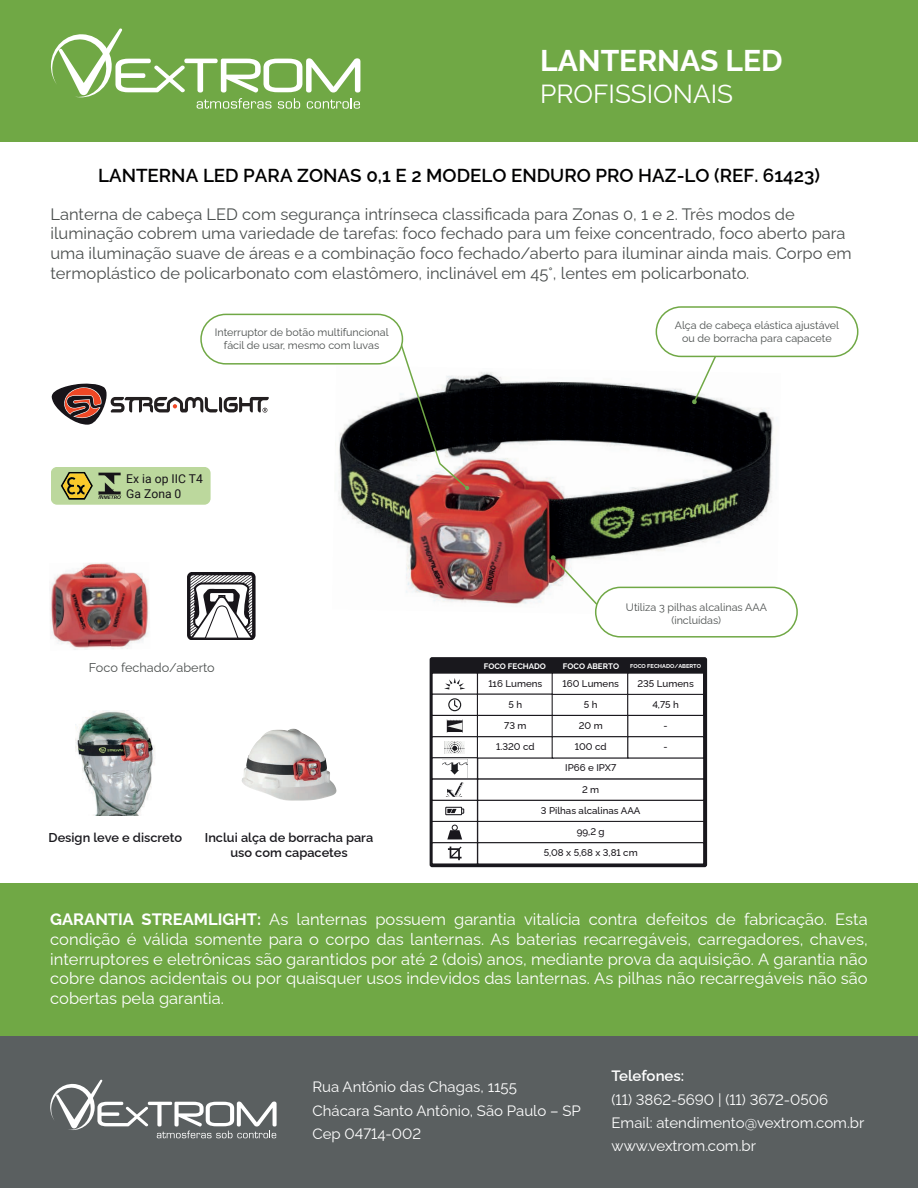
<style>
.page{position:relative;width:918px;height:1188px;background:#fff}
.page>*{position:absolute;margin:0;border:0;box-sizing:border-box;transform-origin:0 0}
.t1{font:700 30px "Raleway";color:#fff}
.t2{font:26.1px "Raleway";color:#fff}
.t3{font:600 18.75px "Raleway";color:#000001}
.t4{font:16.5px/19.8px "Raleway";color:#fff;text-align:justify}
.t5{font:16.5px/19.8px "Raleway";color:#4b4f4e}
.t6{font:15px/23.1px "Raleway";color:#fff}
.t7{font:600 15px "Raleway";color:#fff}
.t8{font:600 12.75px/15.3px "Raleway";color:#19181d;text-align:center}
.t9{font:12.75px "Raleway";color:#4b4f4e}
.t10{font:12.15px/14.5px "Roboto";color:#171419}
.t11{font:10.8px/12.9px "Raleway";color:#4b4f4e;text-align:center}
.t12{font:500 9.75px/21.3px "Raleway";color:#171419}
.t13{font:700 8.1px "Raleway";color:#fff}
.t14{font:700 5.7px "Raleway";color:#fff}
.s1{font-weight:700}
</style>
<div class="page">
<div style="left:0;top:884px;width:918px;height:156px;background:#70a845"></div>
<div style="left:0;top:0;width:918px;height:141px;background:#70a845"></div>
<svg style="left:51px;top:28px;width:309px;height:81px"></svg>
<div style="left:0;top:1036px;width:918px;height:152px;background:#5a5f60"></div>
<svg style="left:50px;top:1080px;width:227px;height:58px"></svg>
<svg style="left:51px;top:383px;width:218px;height:42px"></svg>
<img style="left:338px;top:372px;width:443px;height:232px">
<svg style="left:692px;top:357px;width:30px;height:47px"></svg>
<svg style="left:396px;top:333px;width:73px;height:157px"></svg>
<svg style="left:551px;top:555px;width:50px;height:52px"></svg>
<div style="left:201px;top:314px;width:201px;height:50px;background:#fff;border-radius:25px"></div>
<div style="left:200px;top:314px;width:203px;height:51px;border:2px solid #70a845;border-radius:25px"></div>
<div style="left:656px;top:306px;width:202px;height:51px;border:2px solid #70a845;border-radius:25px"></div>
<div style="left:596px;top:587px;width:201px;height:50px;background:#fff;border-radius:25px"></div>
<div style="left:595px;top:587px;width:203px;height:51px;border:2px solid #70a845;border-radius:25px"></div>
<svg style="left:51px;top:467px;width:160px;height:38px;background:#b2c78b"></svg>
<svg style="left:187px;top:572px;width:68px;height:68px"></svg>
<img style="left:50px;top:563px;width:99px;height:87px">
<img style="left:75px;top:711px;width:80px;height:104px">
<img style="left:242px;top:729px;width:95px;height:72px">
<div style="left:430px;top:657px;width:277px;height:210px;background:#19181d;border-radius:2px"></div>
<div style="left:477px;top:757px;width:227px;height:23px;background:#fff"></div>
<div style="left:477px;top:779px;width:227px;height:22px;background:#fff"></div>
<div style="left:477px;top:800px;width:227px;height:22px;background:#fff;border:1px solid #1a181d"></div>
<div style="left:477px;top:821px;width:227px;height:22px;background:#fff;border:1px solid #1a181d"></div>
<div style="left:477px;top:842px;width:227px;height:23px;background:#fff;border:1px solid #1a181d"></div>
<div style="left:477px;top:673px;width:151px;height:22px;background:#fff"></div>
<div style="left:477px;top:694px;width:77px;height:22px;background:#fff"></div>
<div style="left:477px;top:715px;width:77px;height:22px;background:#fff;border:1px solid #1a181d"></div>
<div style="left:477px;top:736px;width:77px;height:23px;background:#fff;border:1px solid #1a181d"></div>
<div style="left:552px;top:694px;width:76px;height:22px;background:#fff"></div>
<div style="left:552px;top:673px;width:76px;height:22px;background:#fff;border:1px solid #1a181d"></div>
<div style="left:552px;top:715px;width:76px;height:22px;background:#fff;border:1px solid #1a181d"></div>
<div style="left:627px;top:694px;width:77px;height:22px;background:#fff;border:1px solid #1a181d"></div>
<div style="left:627px;top:715px;width:77px;height:22px;background:#fff;border:1px solid #1a181d"></div>
<div style="left:552px;top:736px;width:76px;height:23px;background:#fff;border:1px solid #1a181d"></div>
<div style="left:627px;top:736px;width:77px;height:23px;background:#fff;border:1px solid #1a181d"></div>
<div style="left:432px;top:673px;width:46px;height:22px;background:#fff"></div>
<div style="left:432px;top:694px;width:46px;height:22px;background:#fff"></div>
<div style="left:432px;top:715px;width:46px;height:22px;background:#fff;border:1px solid #1a181d"></div>
<div style="left:432px;top:736px;width:46px;height:23px;background:#fff;border:1px solid #1a181d"></div>
<div style="left:432px;top:757px;width:46px;height:23px;background:#fff;border:1px solid #1a181d"></div>
<div style="left:432px;top:779px;width:46px;height:22px;background:#fff"></div>
<div style="left:432px;top:800px;width:46px;height:22px;background:#fff;border:1px solid #1a181d"></div>
<div style="left:432px;top:821px;width:46px;height:22px;background:#fff;border:1px solid #1a181d"></div>
<div style="left:432px;top:842px;width:46px;height:23px;background:#fff;border:1px solid #1a181d"></div>
<svg style="left:444px;top:678px;width:21px;height:12px"></svg>
<svg style="left:448px;top:698px;width:13px;height:13px"></svg>
<svg style="left:447px;top:719px;width:16px;height:14px"></svg>
<svg style="left:445px;top:742px;width:20px;height:11px"></svg>
<svg style="left:445px;top:807px;width:19px;height:8px"></svg>
<svg style="left:447px;top:825px;width:15px;height:14px"></svg>
<svg style="left:442px;top:762px;width:25px;height:35px"></svg>
<svg style="left:448px;top:847px;width:14px;height:13px"></svg>
<div style="left:627px;top:673px;width:77px;height:22px;background:#fff;border:1px solid #1a181d"></div>
<h1 class="t1" style="left:540px;top:37px;width:244px">LANTERNAS LED</h1>
<h2 class="t2" style="left:540px;top:73px;width:195px">PROFISSIONAIS</h2>
<p class="t3" style="left:98px;top:160px;width:723px">LANTERNA LED PARA ZONAS 0,1 E 2 MODELO ENDURO PRO HAZ-LO (REF. 61423)</p>
<p class="t5" style="left:50px;top:202px;width:803px">Lanterna de cabeça LED com segurança intrínseca classificada para Zonas 0, 1 e 2. Três modos de iluminação cobrem uma variedade de tarefas: foco fechado para um feixe concentrado, foco aberto para uma iluminação suave de áreas e a combinação foco fechado/aberto para iluminar ainda mais. Corpo em termoplástico de policarbonato com elastômero, inclinável em 45°, lentes em policarbonato.</p>
<p class="t11" style="left:215px;top:325px;width:175px">Interruptor de botão multifuncional fácil de usar, mesmo com luvas</p>
<p class="t11" style="left:675px;top:318px;width:166px">Alça de cabeça elástica ajustável ou de borracha para capacete</p>
<p class="t10" style="left:126px;top:471px;width:78px">Ex ia op IIC T4<br>Ga Zona 0</p>
<p class="t11" style="left:626px;top:600px;width:143px">Utiliza 3 pilhas alcalinas AAA (incluídas)</p>
<p class="t9" style="left:89px;top:657px;width:127px">Foco fechado/aberto</p>
<p class="t8" style="left:49px;top:828px;width:135px">Design leve e discreto</p>
<p class="t8" style="left:205px;top:828px;width:170px">Inclui alça de borracha para uso com capacetes</p>
<p class="t13" style="left:484px;top:659px;width:64px">FOCO FECHADO</p>
<p class="t13" style="left:563px;top:659px;width:58px">FOCO ABERTO</p>
<p class="t14" style="left:630px;top:661px;width:72px">FOCO FECHADO/ABERTO</p>
<p class="t12" style="left:488px;top:672px;width:55px">116 Lumens</p>
<p class="t12" style="left:563px;top:672px;width:58px">160 Lumens</p>
<p class="t12" style="left:508px;top:693px;width:15px">5 h</p>
<p class="t12" style="left:584px;top:693px;width:15px">5 h</p>
<p class="t12" style="left:652px;top:693px;width:28px">4,75 h</p>
<p class="t12" style="left:638px;top:672px;width:58px">235 Lumens</p>
<p class="t12" style="left:664px;top:714px;width:6px">- -</p>
<p class="t12" style="left:504px;top:714px;width:24px">73 m</p>
<p class="t12" style="left:579px;top:714px;width:25px">20 m</p>
<p class="t12" style="left:496px;top:735px;width:40px">1.320 cd</p>
<p class="t12" style="left:575px;top:735px;width:33px">100 cd</p>
<p class="t12" style="left:541px;top:756px;width:101px;text-align:center">IP66 e IPX7<br>2 m<br>3 Pilhas alcalinas AAA</p>
<p class="t12" style="left:577px;top:820px;width:29px">99,2 g</p>
<p class="t12" style="left:544px;top:841px;width:96px">5,08 x 5,68 x 3,81 cm</p>
<p class="t4" style="left:50px;top:907px;width:819px"><span class="s1">GARANTIA STREAMLIGHT:</span> As lanternas possuem garantia vitalícia contra defeitos de fabricação. Esta condição é válida somente para o corpo das lanternas. As baterias recarregáveis, carregadores, chaves, interruptores e eletrônicas são garantidos por até 2 (dois) anos, mediante prova da aquisição. A garantia não cobre danos acidentais ou por quaisquer usos indevidos das lanternas. As pilhas não recarregáveis não são cobertas pela garantia.</p>
<p class="t6" style="left:312px;top:1074px;width:270px">Rua Antônio das Chagas, 1155<br>Chácara Santo Antônio, São Paulo – SP<br>Cep 04714-002</p>
<p class="t7" style="left:611px;top:1064px;width:74px">Telefones:</p>
<p class="t6" style="left:611px;top:1086px;width:254px">(11) 3862-5690 | (11) 3672-0506<br>Email: atendimento@vextrom.com.br www.vextrom.com.br</p>
</div>
